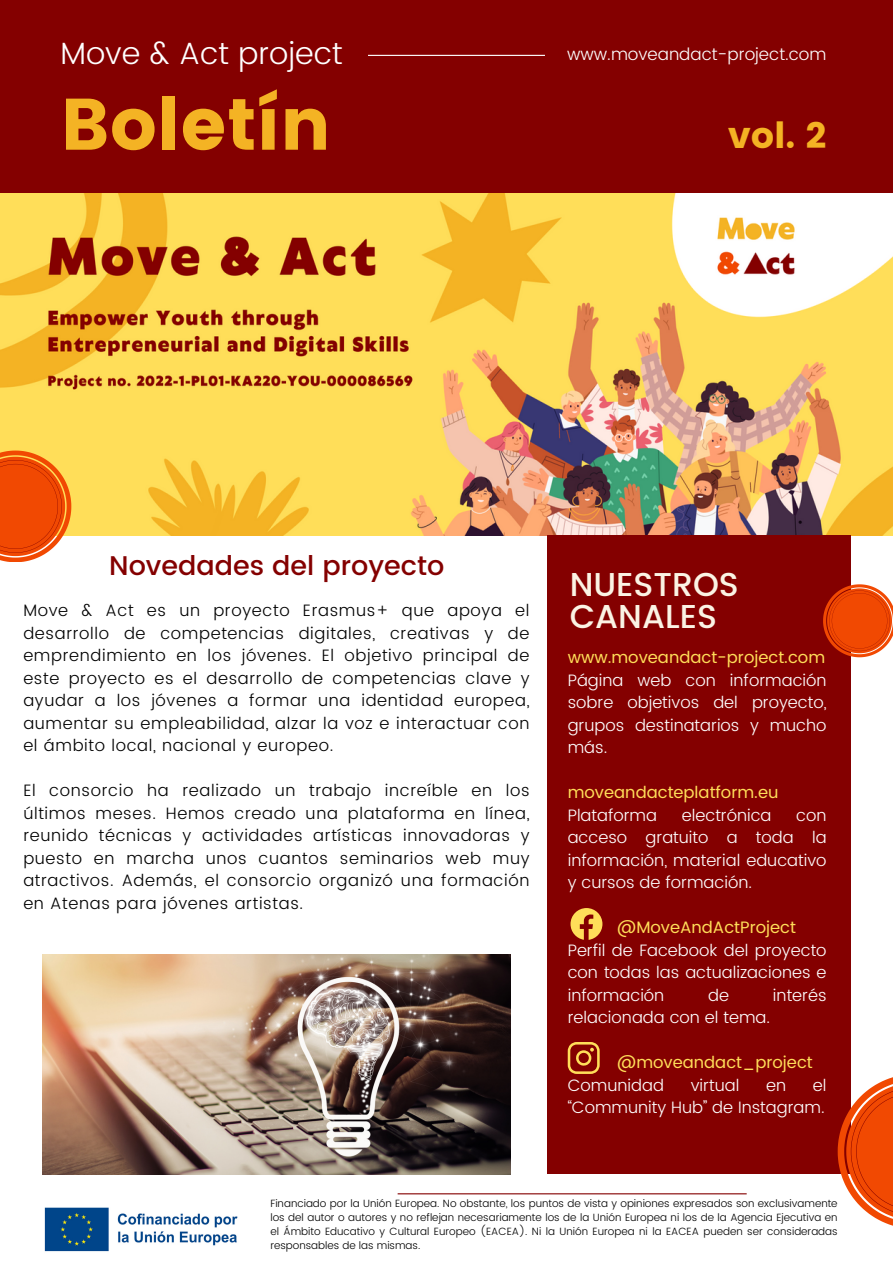
<style>
.page{position:relative;width:893px;height:1264px;background:#fff}
.page>*{position:absolute;margin:0;border:0;box-sizing:border-box;transform-origin:0 0}
.t1{font:72.75px "Poppins";color:#f4b324}
.t2{font:36px "Poppins";color:#f4b324}
.t3{font:500 33px/31.5px "Poppins";color:#fbf3e4}
.t4{font:300 30.75px "Poppins";color:#fff}
.t5{font:500 27px "Poppins";color:#840000}
.t6{font:300 16.95px "Poppins";color:#fff}
.t7{font:300 16.5px/22.5px "Poppins";letter-spacing:.04em;color:#000;text-align:justify}
.t8{font:300 16.5px/22.5px "Poppins";color:#fff;text-align:justify}
.t9{font:16.5px/22.5px "Poppins";color:#ffde59}
.t10{font:300 10.5px/14px "Poppins";color:#000;text-align:justify}
.s1{font-weight:400;color:#ffde59}
.s2{font-weight:300;color:#fff}
</style>
<div class="page">
<img style="left:0;top:193px;width:892px;height:342px">
<div style="left:0;top:0;width:892px;height:193px;background:#840000"></div>
<div style="left:547px;top:535px;width:304px;height:638px;background:#840000"></div>
<hr style="left:368px;top:55px;width:177px;height:1px;background:#fff">
<img style="left:44px;top:1207px;width:194px;height:45px">
<svg style="left:837px;top:1077px;width:55px;height:149px"></svg>
<svg style="left:823px;top:584px;width:69px;height:73px"></svg>
<svg style="left:0;top:450px;width:71px;height:112px;background:#f26921"></svg>
<img style="left:42px;top:954px;width:468px;height:220px">
<hr style="left:397px;top:1193px;width:349px;height:1px;background:#840000">
<svg style="left:570px;top:908px;width:32px;height:31px"></svg>
<svg style="left:567px;top:1042px;width:32px;height:31px"></svg>
<h2 class="t4" style="left:61px;top:35px;width:283px">Move &amp; Act project</h2>
<h6 class="t1" style="left:61px;top:82px;width:272px">Boletín</h6>
<h6 class="t6" style="left:567px;top:45px;width:261px">www.moveandact-project.com</h6>
<h6 class="t2" style="left:728px;top:115px;width:100px">vol. 2</h6>
<h5 class="t5" style="left:109px;top:549px;width:336px">Novedades del proyecto</h5>
<p class="t7" style="left:23px;top:599px;width:507px">Move &amp; Act es un proyecto Erasmus+ que apoya el desarrollo de competencias digitales, creativas y de emprendimiento en los jóvenes. El objetivo principal de este proyecto es el desarrollo de competencias clave y ayudar a los jóvenes a formar una identidad europea, aumentar su empleabilidad, alzar la voz e interactuar con el ámbito local, nacional y europeo.</p>
<p class="t7" style="left:23px;top:779px;width:507px">El consorcio ha realizado un trabajo increíble en los últimos meses. Hemos creado una plataforma en línea, reunido técnicas y actividades artísticas innovadoras y puesto en marcha unos cuantos seminarios web muy atractivos. Además, el consorcio organizó una formación en Atenas para jóvenes artistas.</p>
<h6 class="t3" style="left:569px;top:569px;width:171px">NUESTROS<br>CANALES</h6>
<h1 class="t8" style="left:567px;top:646px;width:260px"><span class="s1">www.moveandact-project.com </span>Página web con información sobre objetivos del proyecto, grupos destinatarios y mucho más.</h1>
<h6 class="t9" style="left:567px;top:781px;width:212px">moveandacteplatform.eu<br><span class="s2">Plataforma</span></h6>
<h6 class="t8" style="left:681px;top:803px;width:91px">electrónica</h6>
<h6 class="t8" style="left:567px;top:803px;width:260px;text-indent:228px">con acceso gratuito a toda la información, material educativo y cursos de formación.</h6>
<h3 class="t8" style="left:567px;top:916px;width:260px;text-align:left;text-indent:49px"><span class="s1">@MoveAndActProject<br></span>Perfil de Facebook del proyecto con todas las actualizaciones e información</h3>
<h3 class="t8" style="left:708px;top:983px;width:22px">de</h3>
<h3 class="t8" style="left:773px;top:983px;width:55px">interés</h3>
<h3 class="t8" style="left:567px;top:1006px;width:204px">relacionada con el tema.</h3>
<p class="t9" style="left:567px;top:1051px;width:246px;text-indent:49px">@moveandact_project<br><span class="s2">Comunidad</span></p>
<p class="t8" style="left:690px;top:1073px;width:50px">virtual</p>
<p class="t8" style="left:766px;top:1073px;width:22px">en</p>
<p class="t8" style="left:567px;top:1073px;width:260px;text-align:right">el<br>“Community Hub” de Instagram.</p>
<p class="t10" style="left:270px;top:1196px;width:568px">Financiado por la Unión Europea. No obstante, los puntos de vista y opiniones expresados son exclusivamente los del autor o autores y no reflejan necesariamente los de la Unión Europea ni los de la Agencia Ejecutiva en el Ámbito Educativo y Cultural Europeo (EACEA). Ni la Unión Europea ni la EACEA pueden ser consideradas responsables de las mismas.</p>
</div>
